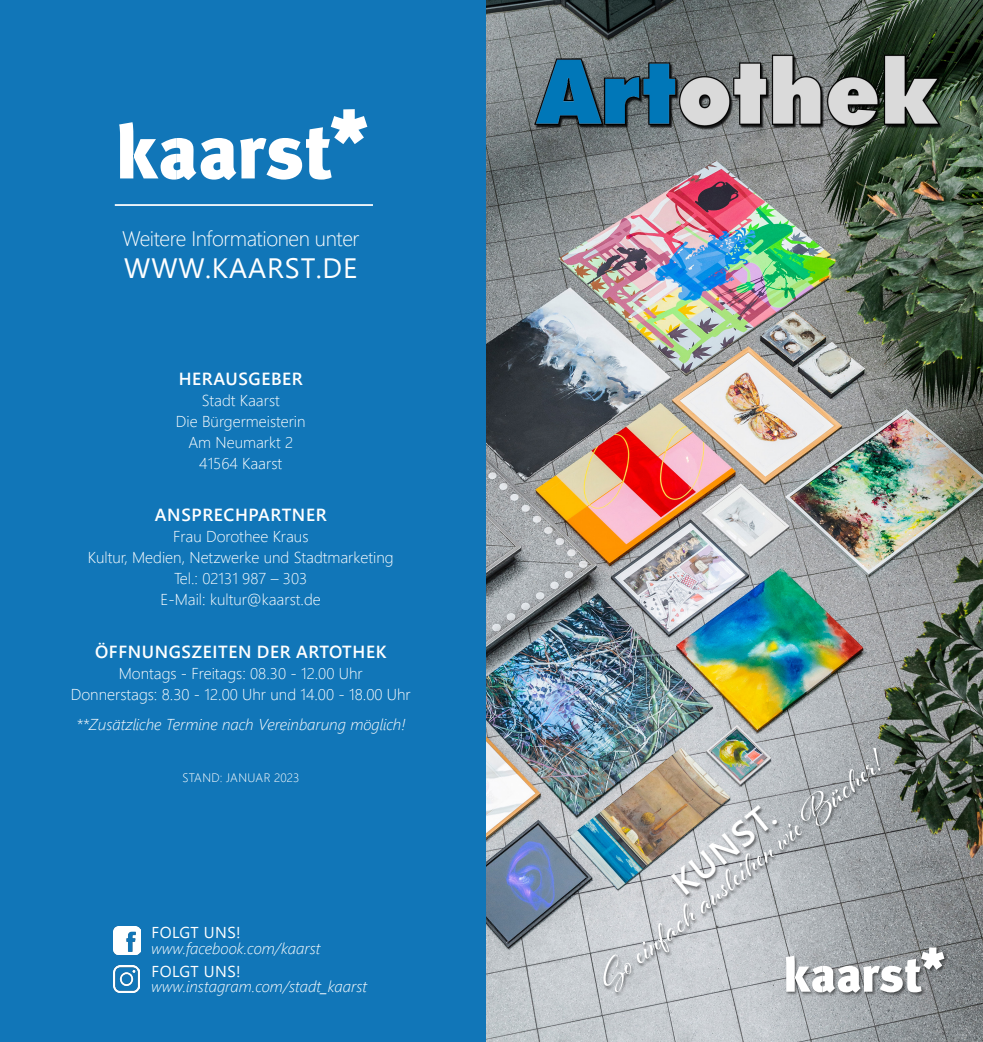
<style>
.page{position:relative;width:983px;height:1042px;background:#fff}
.page>*{position:absolute;margin:0;border:0;box-sizing:border-box;transform-origin:0 0}
.t1{font:36.75px "Al Fresco";color:#fff}
.t2{font:600 35px "Segoe UI";color:#fff}
.t3{font:28px "Segoe UI";letter-spacing:.035em;color:#fff}
.t4{font:300 21px "Segoe UI";letter-spacing:-.02em;color:#fff}
.t5{font:600 17.5px "Segoe UI";letter-spacing:.035em;color:#fff}
.t6{font:300 15.75px/21px "Segoe UI";color:#fff;text-align:center}
.t7{font:italic 300 15.75px "Segoe UI";color:#fff}
.t8{font:15.75px "Segoe UI";letter-spacing:.035em;color:#fff}
.t9{font:300 12.25px "Segoe UI";letter-spacing:.02em;color:#fff}
</style>
<div class="page">
<div style="left:0;top:0;width:513px;height:1042px;background:#1176b8"></div>
<img style="left:486px;top:0;width:496px;height:1042px">
<div style="left:784px;top:946px;width:164px;height:51px;background:#000;opacity:.5"></div>
<svg style="left:883px;top:947px;width:61px;height:45px"></svg>
<img style="left:527px;top:51px;width:422px;height:89px">
<div style="left:602px;top:747px;width:281px;height:249px;background:#000;opacity:.5"></div>
<svg style="left:119px;top:109px;width:248px;height:71px"></svg>
<hr style="left:115px;top:204px;width:258px;height:2px;background:#fff">
<img style="left:113px;top:926px;width:28px;height:28px">
<img style="left:113px;top:965px;width:27px;height:27px">
<h3 class="t4" style="left:122px;top:219px;width:239px">Weitere Informationen unter</h3>
<h3 class="t3" style="left:124px;top:241px;width:234px">WWW.KAARST.DE</h3>
<p class="t5" style="left:179px;top:362px;width:126px">HERAUSGEBER</p>
<p class="t6" style="left:176px;top:388px;width:131px">Stadt Kaarst<br>Die Bürgermeisterin<br>Am Neumarkt 2<br>41564 Kaarst</p>
<p class="t5" style="left:155px;top:499px;width:173px">ANSPRECHPARTNER</p>
<p class="t6" style="left:88px;top:525px;width:307px">Frau Dorothee Kraus<br>Kultur, Medien, Netzwerke und Stadtmarketing<br>Tel.: 02131 987 – 303<br>E-Mail: kultur@kaarst.de</p>
<p class="t5" style="left:95px;top:635px;width:293px">ÖFFNUNGSZEITEN DER ARTOTHEK</p>
<p class="t6" style="left:71px;top:661px;width:341px">Montags - Freitags: 08.30 - 12.00 Uhr<br>Donnerstags: 8.30 - 12.00 Uhr und 14.00 - 18.00 Uhr</p>
<p class="t7" style="left:76px;top:709px;width:331px">**Zusätzliche Termine nach Vereinbarung möglich!</p>
<p class="t9" style="left:182px;top:766px;width:118px">STAND: JANUAR 2023</p>
<p class="t8" style="left:151px;top:918px;width:91px">FOLGT UNS!</p>
<p class="t7" style="left:151px;top:933px;width:171px">www.facebook.com/kaarst</p>
<p class="t8" style="left:151px;top:956px;width:91px">FOLGT UNS!</p>
<p class="t7" style="left:151px;top:972px;width:217px">www.instagram.com/stadt_kaarst</p>
<h1 class="t1" style="left:587px;top:963px;width:356px;rotate:-39deg">So einfach ausleihen wie Bücher!</h1>
<h2 class="t2" style="left:655px;top:862px;width:124px;rotate:-39deg">KUNST.</h2>
</div>
